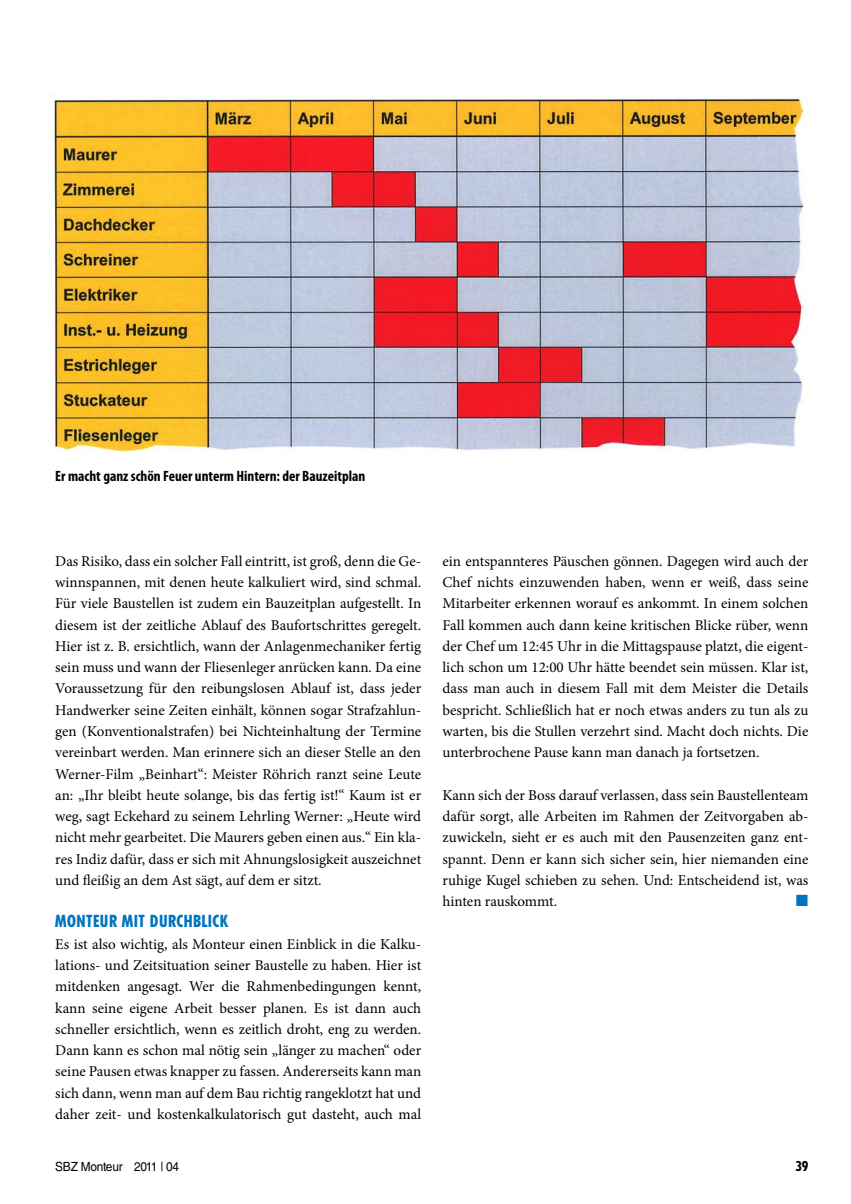
<style>
.page{position:relative;width:851px;height:1204px;background:#fff}
.page>*{position:absolute;margin:0;border:0;box-sizing:border-box;transform-origin:0 0}
.t1{font:800 condensed 16.5px "Tempo Std";letter-spacing:.03em;color:#0074be}
.t2{font:15px/21.3px "Minion Pro";color:#000;text-align:justify}
.t3{font:700 condensed 15px "Myriad Pro";color:#000}
.t4{font:15px "European Pi Std 3";color:#0074be}
.t5{font:800 condensed 13.5px "Tempo Std";color:#000}
.t6{font:12.6px "Helvetica LT Std";letter-spacing:-.02em;color:#000;scale:.94 1}
</style>
<div class="page">
<img style="left:49px;top:94px;width:755px;height:358px">
<p class="t3" style="left:55px;top:466px;width:311px">Er macht ganz schön Feuer unterm Hintern: der Bauzeitplan</p>
<p class="t2" style="left:55px;top:550px;width:367px">Das Risiko, dass ein solcher Fall eintritt, ist groß, denn die Ge&shy;winnspannen, mit denen heute kalkuliert wird, sind schmal.<br>Für viele Baustellen ist zudem ein Bauzeitplan aufgestellt. In diesem ist der zeitliche Ablauf des Baufortschrittes geregelt.<br>Hier ist z. B. ersichtlich, wann der Anlagenmechaniker fertig sein muss und wann der Fliesenleger anrücken kann. Da eine Voraussetzung für den reibungslosen Ablauf ist, dass jeder Handwerker seine Zeiten einhält, können sogar Strafzahlun&shy;gen (Konventionalstrafen) bei Nichteinhaltung der Termine vereinbart werden. Man erinnere sich an dieser Stelle an den Werner-Film „Beinhart“: Meister Röhrich ranzt seine Leute an: „Ihr bleibt heute solange, bis das fertig ist!“ Kaum ist er weg, sagt Eckehard zu seinem Lehrling Werner: „Heute wird nicht mehr gearbeitet. Die Maurers geben einen aus.“ Ein kla&shy;res Indiz dafür, dass er sich mit Ahnungslosigkeit auszeichnet und fleißig an dem Ast sägt, auf dem er sitzt.</p>
<p class="t1" style="left:55px;top:911px;width:174px">MONTEUR MIT DURCHBLICK</p>
<p class="t2" style="left:55px;top:933px;width:367px">Es ist also wichtig, als Monteur einen Einblick in die Kalku&shy;lations- und Zeitsituation seiner Baustelle zu haben. Hier ist mitdenken angesagt. Wer die Rahmenbedingungen kennt, kann seine eigene Arbeit besser planen. Es ist dann auch schneller ersichtlich, wenn es zeitlich droht, eng zu werden.<br>Dann kann es schon mal nötig sein „länger zu machen“ oder seine Pausen etwas knapper zu fassen. Andererseits kann man sich dann, wenn man auf dem Bau richtig rangeklotzt hat und daher zeit- und kostenkalkulatorisch gut dasteht, auch mal</p>
<p class="t2" style="left:442px;top:550px;width:367px">ein entspannteres Päuschen gönnen. Dagegen wird auch der Chef nichts einzuwenden haben, wenn er weiß, dass seine Mitarbeiter erkennen worauf es ankommt. In einem solchen Fall kommen auch dann keine kritischen Blicke rüber, wenn der Chef um 12:45 Uhr in die Mittagspause platzt, die eigent&shy;lich schon um 12:00 Uhr hätte beendet sein müssen. Klar ist, dass man auch in diesem Fall mit dem Meister die Details bespricht. Schließlich hat er noch etwas anders zu tun als zu warten, bis die Stullen verzehrt sind. Macht doch nichts. Die unterbrochene Pause kann man danach ja fortsetzen.</p>
<p class="t2" style="left:442px;top:784px;width:367px">Kann sich der Boss darauf verlassen, dass sein Baustellenteam dafür sorgt, alle Arbeiten im Rahmen der Zeitvorgaben ab&shy;zuwickeln, sieht er es auch mit den Pausenzeiten ganz ent&shy;spannt. Denn er kann sich sicher sein, hier niemanden eine ruhige Kugel schieben zu sehen. Und: Entscheidend ist, was hinten rauskommt.</p>
<p class="t4" style="left:795px;top:891px;width:14px">■</p>
<p class="t6" style="left:55px;top:1158px;width:133px">SBZ Monteur 2011 | 04</p>
<p class="t5" style="left:795px;top:1157px;width:14px">39</p>
</div>
